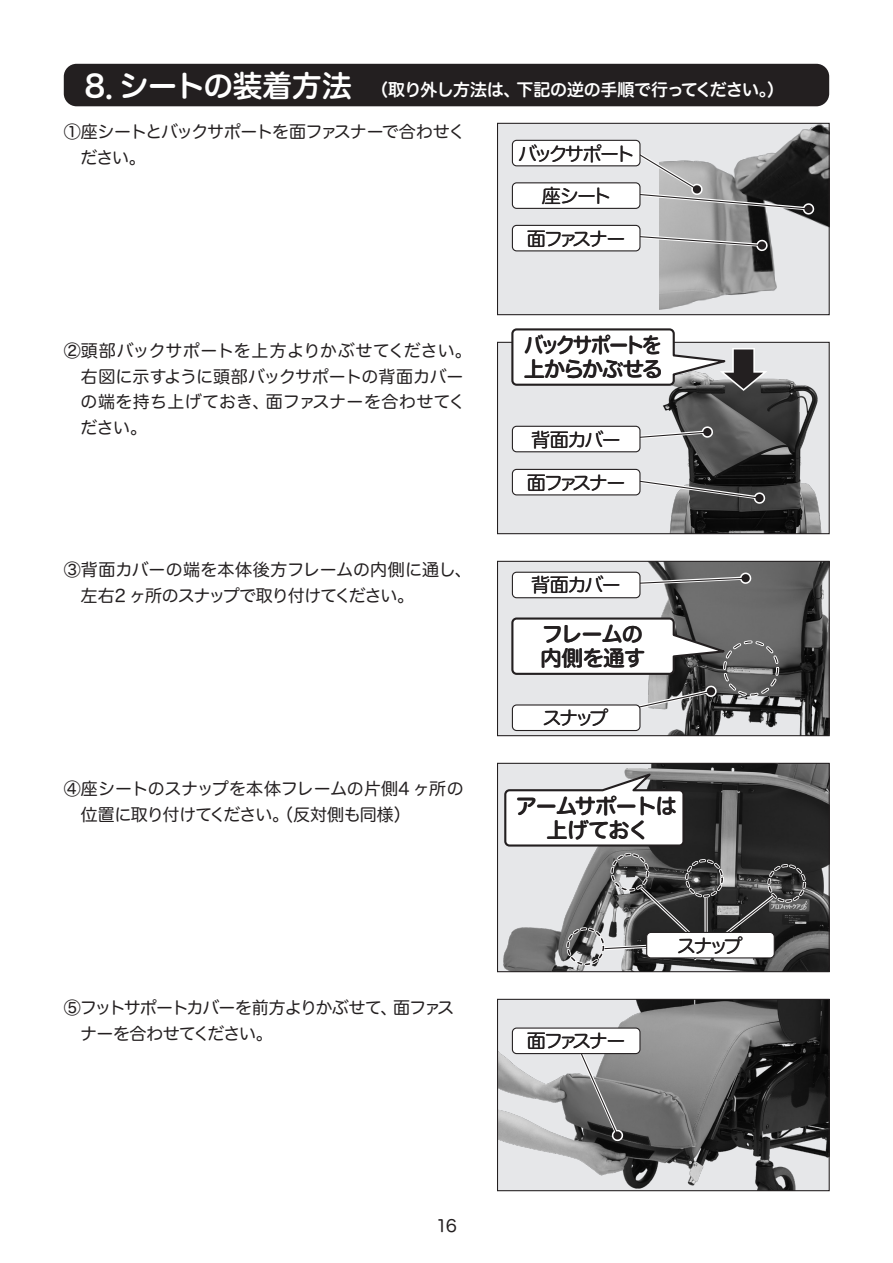
<style>
.page{position:relative;width:893px;height:1263px;background:#fff}
.page>*{position:absolute;margin:0;border:0;box-sizing:border-box;transform-origin:0 0}
.t1{font:29.7px "Hira Maru Std N W6";letter-spacing:-.01em;color:#fff}
.t2{font:21.3px/24.5px "Hira Maru Std N W6";letter-spacing:-.11em;color:#231f20;scale:.91 1}
.t3{font:21.3px/24.5px "Hira Maru Std N W6";letter-spacing:-.065em;color:#231f20;text-align:center}
.t4{font:21.3px/24.5px "Hira Maru Std N W6";letter-spacing:-.03em;color:#231f20}
.t5{font:19.2px "Hira Maru Pro N W4";letter-spacing:-.125em;color:#231f20}
.t6{font:19.2px "Hira Maru Pro N W4";letter-spacing:-.17em;color:#231f20}
.t7{font:16.95px/25.5px "Hira Maru Pro N W4";letter-spacing:-.025em;color:#231f20}
.t8{font:16.95px/25.5px "Hira Maru Pro N W4";color:#231f20}
.t9{font:16.95px/25.5px "Hira Maru Pro N W4";letter-spacing:-.055em;color:#231f20}
.t10{font:16.95px/25.5px "Hira Maru Pro N W4";letter-spacing:-.06em;color:#231f20}
.t11{font:16.95px "Hira Maru Std N W6";letter-spacing:-.025em;color:#fff}
.t12{font:16.65px "Hira Maru Pro N W4";color:#231f20}
</style>
<div class="page">
<div style="left:497px;top:123px;width:332px;height:192px;background:#e6e7e9"></div>
<div style="left:497px;top:342px;width:332px;height:192px;background:#e6e7e9"></div>
<div style="left:497px;top:561px;width:332px;height:175px;background:#e6e7e9"></div>
<img style="left:659px;top:125px;width:169px;height:185px">
<img style="left:663px;top:378px;width:159px;height:154px">
<img style="left:630px;top:563px;width:198px;height:171px">
<img style="left:499px;top:765px;width:329px;height:205px">
<img style="left:499px;top:1001px;width:329px;height:188px">
<svg style="left:631px;top:148px;width:185px;height:69px"></svg>
<svg style="left:632px;top:477px;width:135px;height:29px"></svg>
<svg style="left:572px;top:1054px;width:51px;height:89px;background:#7b7b7b"></svg>
<svg style="left:630px;top:683px;width:89px;height:34px"></svg>
<svg style="left:635px;top:233px;width:135px;height:21px"></svg>
<svg style="left:635px;top:424px;width:80px;height:17px"></svg>
<svg style="left:607px;top:570px;width:146px;height:18px"></svg>
<div style="left:723px;top:640px;width:56px;height:56px;border:3px dashed #fff;border-radius:50%"></div>
<div style="left:724px;top:641px;width:54px;height:54px;border:1px dashed #231f20;border-radius:50%"></div>
<div style="left:566px;top:927px;width:39px;height:39px;border:3px dashed #fff;border-radius:50%"></div>
<div style="left:567px;top:928px;width:37px;height:37px;border:1px dashed #231f20;border-radius:50%"></div>
<div style="left:610px;top:853px;width:39px;height:39px;border:3px dashed #fff;border-radius:50%"></div>
<div style="left:611px;top:854px;width:37px;height:37px;border:1px dashed #231f20;border-radius:50%"></div>
<div style="left:685px;top:859px;width:39px;height:39px;border:3px dashed #fff;border-radius:50%"></div>
<div style="left:686px;top:860px;width:37px;height:37px;border:1px dashed #231f20;border-radius:50%"></div>
<div style="left:767px;top:864px;width:39px;height:39px;border:3px dashed #fff;border-radius:50%"></div>
<div style="left:768px;top:865px;width:37px;height:37px;border:1px dashed #231f20;border-radius:50%"></div>
<svg style="left:601px;top:883px;width:176px;height:81px;background:#5b5b5b"></svg>
<div style="left:512px;top:140px;width:128px;height:26px;background:#fff;border-radius:4px"></div>
<div style="left:512px;top:140px;width:128px;height:26px;border:1px solid #231f20;border-radius:4px"></div>
<div style="left:512px;top:183px;width:128px;height:25px;background:#fff;border-radius:4px"></div>
<div style="left:512px;top:182px;width:128px;height:27px;border:1px solid #231f20;border-radius:4px"></div>
<div style="left:512px;top:469px;width:128px;height:26px;background:#fff;border-radius:4px"></div>
<div style="left:512px;top:469px;width:128px;height:26px;border:1px solid #231f20;border-radius:4px"></div>
<div style="left:512px;top:1028px;width:128px;height:25px;background:#fff;border-radius:4px"></div>
<div style="left:512px;top:1027px;width:128px;height:27px;border:1px solid #231f20;border-radius:4px"></div>
<div style="left:512px;top:225px;width:128px;height:26px;background:#fff;border-radius:4px"></div>
<div style="left:512px;top:225px;width:128px;height:26px;border:1px solid #231f20;border-radius:4px"></div>
<div style="left:512px;top:426px;width:128px;height:26px;background:#fff;border-radius:4px"></div>
<div style="left:512px;top:426px;width:128px;height:26px;border:1px solid #231f20;border-radius:4px"></div>
<div style="left:512px;top:572px;width:128px;height:26px;background:#fff;border-radius:4px"></div>
<div style="left:512px;top:572px;width:128px;height:26px;border:1px solid #231f20;border-radius:4px"></div>
<div style="left:512px;top:705px;width:128px;height:25px;background:#fff;border-radius:4px"></div>
<div style="left:512px;top:704px;width:128px;height:27px;border:1px solid #231f20;border-radius:4px"></div>
<div style="left:647px;top:932px;width:127px;height:26px;background:#fff;border-radius:4px"></div>
<div style="left:646px;top:932px;width:129px;height:26px;border:1px solid #231f20;border-radius:4px"></div>
<div style="left:64px;top:64px;width:765px;height:42px;background:#231f20;border-radius:13px"></div>
<div style="left:497px;top:561px;width:333px;height:175px;border:1px solid #231f20"></div>
<div style="left:497px;top:763px;width:333px;height:209px;border:1px solid #231f20"></div>
<div style="left:497px;top:123px;width:333px;height:192px;border:1px solid #231f20"></div>
<div style="left:497px;top:342px;width:333px;height:192px;border:1px solid #231f20"></div>
<div style="left:497px;top:999px;width:333px;height:192px;border:1px solid #231f20"></div>
<svg style="left:510px;top:328px;width:262px;height:65px"></svg>
<svg style="left:511px;top:616px;width:215px;height:60px;background:#cacaca"></svg>
<svg style="left:503px;top:770px;width:183px;height:78px"></svg>
<h1 class="t1" style="left:85px;top:63px;width:268px">8．シートの装着方法</h1>
<p class="t10" style="left:80px;top:118px;width:386px;text-indent:-17px">①座シートとバックサポートを面ファスナーで合わせください。</p>
<p class="t11" style="left:371px;top:77px;width:415px">（取り外し方法は、下記の逆の手順で行ってください。）</p>
<p class="t6" style="left:518px;top:137px;width:118px">バックサポート</p>
<p class="t5" style="left:542px;top:179px;width:71px">座シート</p>
<p class="t8" style="left:80px;top:337px;width:393px;text-indent:-17px">②頭部バックサポートを上方よりかぶせてください。右図に示すように頭部バックサポートの背面カバーの端を持ち上げておき、面ファスナーを合わせてください。</p>
<p class="t7" style="left:81px;top:556px;width:393px;text-indent:-17px">③背面カバーの端を本体後方フレームの内側に通し、左右2 ヶ所のスナップで取り付けてください。</p>
<p class="t7" style="left:81px;top:775px;width:384px;text-indent:-17px">④座シートのスナップを本体フレームの片側4 ヶ所の位置に取り付けてください。（反対側も同様）</p>
<p class="t9" style="left:80px;top:994px;width:376px;text-indent:-16px">⑤フットサポートカバーを前方よりかぶせて、面ファスナーを合わせてください。</p>
<p class="t5" style="left:527px;top:222px;width:100px">面ファスナー</p>
<p class="t2" style="left:524px;top:333px;width:155px">バックサポートを上からかぶせる</p>
<p class="t5" style="left:531px;top:423px;width:91px">背面カバー</p>
<p class="t5" style="left:527px;top:466px;width:100px">面ファスナー</p>
<p class="t5" style="left:531px;top:569px;width:91px">背面カバー</p>
<p class="t4" style="left:541px;top:622px;width:106px">フレームの内側を通す</p>
<p class="t5" style="left:543px;top:701px;width:67px">スナップ</p>
<p class="t3" style="left:516px;top:794px;width:162px">アームサポートは上げておく</p>
<p class="t5" style="left:527px;top:1024px;width:100px">面ファスナー</p>
<p class="t5" style="left:677px;top:929px;width:67px">スナップ</p>
<p class="t12" style="left:436px;top:1211px;width:22px">16</p>
</div>
